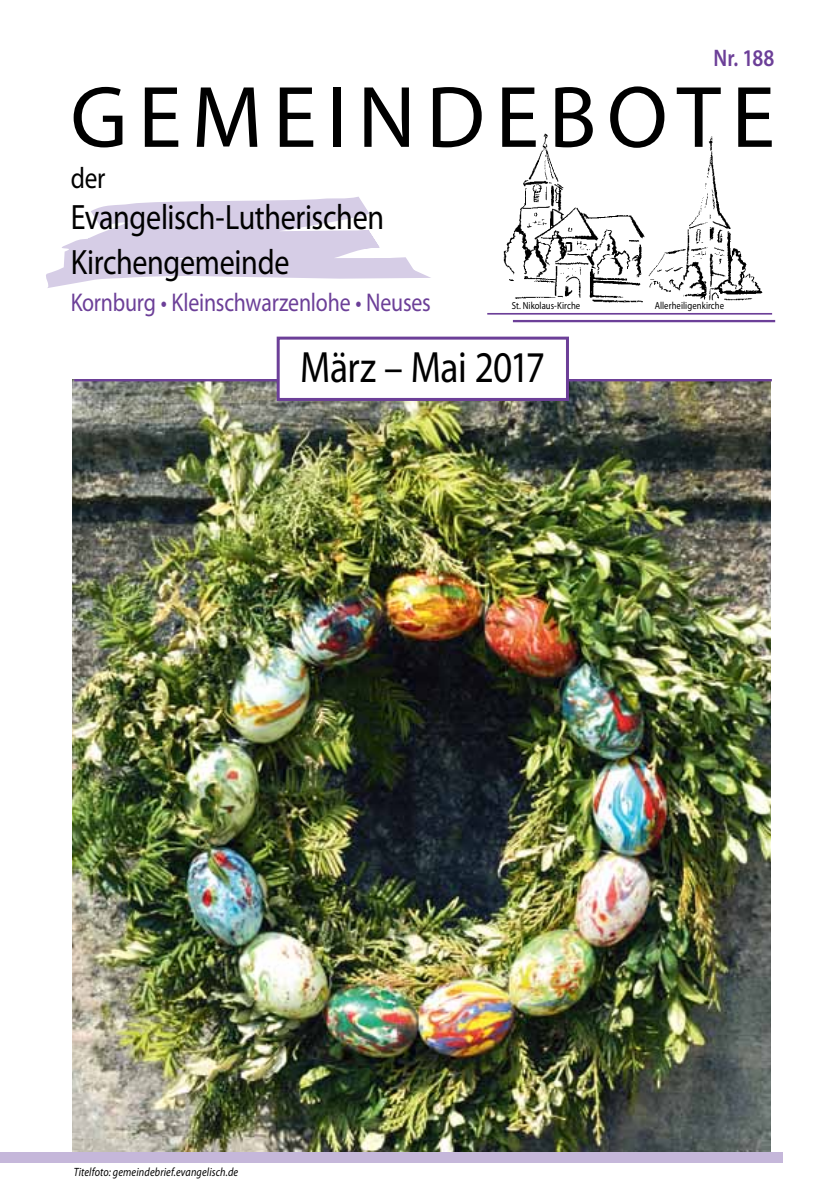
<style>
.page{position:relative;width:840px;height:1191px;background:#fff}
.page>*{position:absolute;margin:0;border:0;box-sizing:border-box;transform-origin:0 0}
.t1{font:88px "Myriad Pro";letter-spacing:.12em;color:#000}
.t2{font:44px "Myriad Pro";letter-spacing:-.015em;color:#000;scale:.85 1}
.t3{font:35.4px/45px "Myriad Pro";letter-spacing:-.01em;color:#000;scale:.85 1}
.t4{font:29.8px "Myriad Pro";color:#000;scale:.85 1}
.t5{font:25.8px "Myriad Pro";letter-spacing:-.01em;color:#6c3f98;scale:.85 1}
.t6{font:600 24px "Myriad Pro";color:#6c3f98;scale:.85 1}
.t7{font:italic 12px "Myriad Pro";letter-spacing:.015em;color:#000;scale:.85 1}
.t8{font:10.2px "Myriad Pro";letter-spacing:.005em;color:#000;scale:.85 1}
</style>
<div class="page">
<img style="left:72px;top:380px;width:698px;height:772px">
<hr style="left:74px;top:379px;width:697px;height:2px;background:#6c3f98">
<svg style="left:46px;top:197px;width:385px;height:91px"></svg>
<div style="left:276px;top:336px;width:292px;height:65px;background:#fff;border:3px solid #6c3f98"></div>
<img style="left:665px;top:136px;width:98px;height:165px">
<img style="left:503px;top:133px;width:162px;height:170px">
<hr style="left:487px;top:313px;width:284px;height:2px;background:#6c3f98">
<hr style="left:512px;top:320px;width:262px;height:2px;background:#6c3f98">
<div style="left:643px;top:299px;width:58px;height:10px;background:#fff"></div>
<div style="left:0;top:1152px;width:781px;height:10px;background:#c5b7da"></div>
<p class="t6" style="left:713px;top:43px;width:73px">Nr. 188</p>
<h1 class="t1" style="left:70px;top:63px;width:705px">GEMEINDEBOTE</h1>
<p class="t4" style="left:71px;top:159px;width:42px">der</p>
<p class="t3" style="left:71px;top:194px;width:370px">Evangelisch-Lutherischen<br>Kirchengemeinde</p>
<p class="t5" style="left:71px;top:287px;width:425px">Kornburg • Kleinschwarzenlohe • Neuses</p>
<p class="t2" style="left:300px;top:340px;width:289px">März – Mai 2017</p>
<p class="t8" style="left:511px;top:300px;width:82px">St. Nikolaus-Kirche</p>
<p class="t8" style="left:654px;top:300px;width:83px">Allerheiligenkirche</p>
<p class="t7" style="left:74px;top:1164px;width:195px">Titelfoto: gemeindebrief.evangelisch.de</p>
</div>
